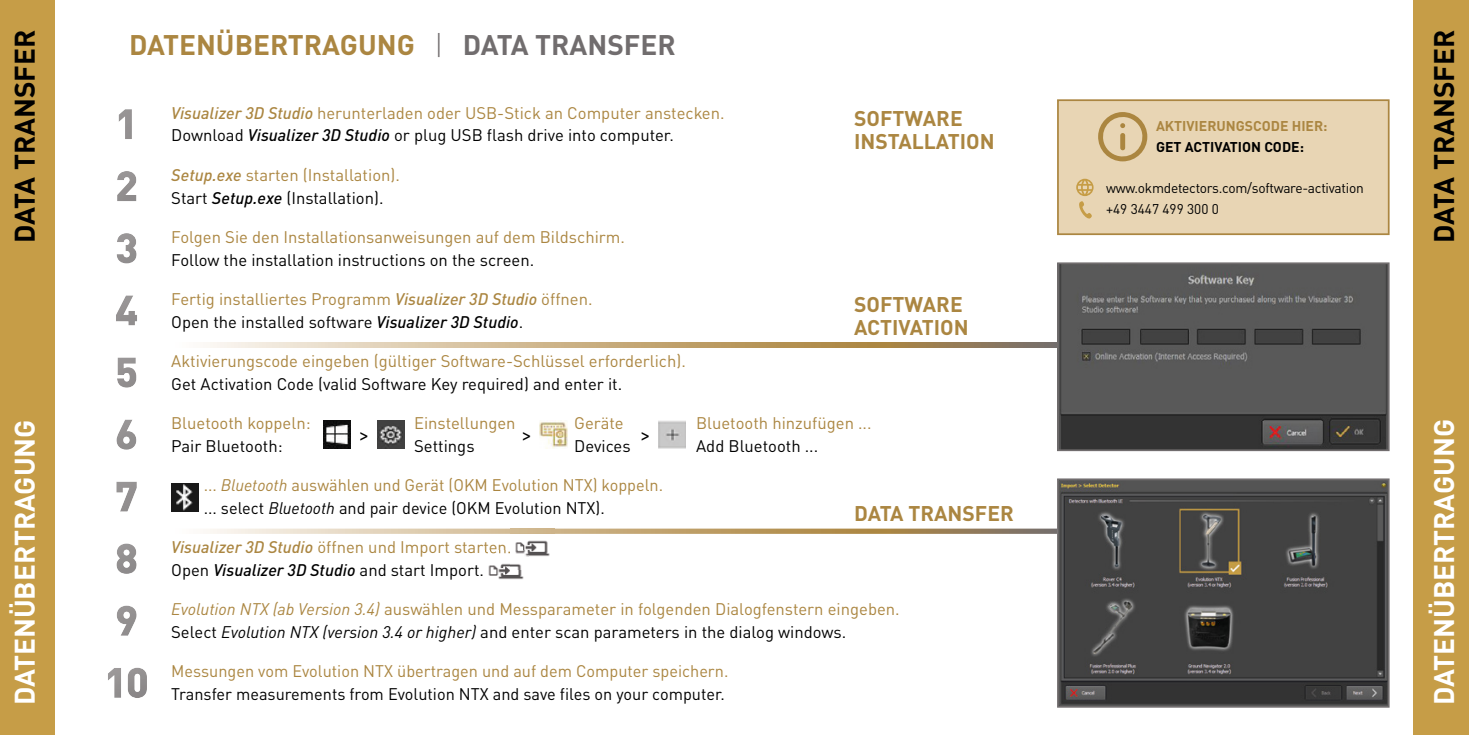
<style>
.page{position:relative;width:1469px;height:735px;background:#fff}
.page>*{position:absolute;margin:0;border:0;box-sizing:border-box;transform-origin:0 0}
.t1{font:700 28px "DIN Pro";color:#fff}
.t2{font:700 28px "DIN Pro";color:#ab8641}
.t3{font:700 28px "DIN Pro";color:#000}
.t4{font:700 21px/22.8px "DIN Pro";color:#ab8641}
.t5{font:21px "DIN Pro";color:#000}
.t6{font:16.62px/22.8px "DIN Pro";color:#ab8641}
.t7{font:16.62px "DIN Pro";color:#000}
.t8{font:14px/21px "DIN Pro";letter-spacing:-.02em;color:#000}
.t9{font:700 14px "DIN Pro";color:#ab8641}
.t10{font:700 14px "DIN Pro";color:#000}
.s1{font-weight:300;color:#716d6e}
.s2{color:#716d6e}
.s3{font-weight:500;font-style:italic}
.s4{color:#000}
.s5{font-weight:500;font-style:italic;color:#000}
.s6{font-style:italic}
.s7{font-style:italic;color:#000}
</style>
<div class="page">
<div style="left:1413px;top:0;width:55px;height:734px;background:#c69d47"></div>
<div style="left:0;top:0;width:55px;height:734px;background:#c69d47"></div>
<img style="left:119px;top:109px;width:13px;height:30px">
<img style="left:117px;top:171px;width:19px;height:30px">
<img style="left:117px;top:233px;width:20px;height:30px">
<img style="left:116px;top:295px;width:21px;height:30px">
<img style="left:117px;top:357px;width:19px;height:30px">
<svg style="left:1057px;top:478px;width:332px;height:229px;background:#474746"></svg>
<svg style="left:1057px;top:262px;width:332px;height:189px;background:#535353"></svg>
<img style="left:116px;top:419px;width:20px;height:30px">
<img style="left:116px;top:481px;width:21px;height:30px">
<img style="left:116px;top:543px;width:21px;height:30px">
<img style="left:117px;top:605px;width:20px;height:30px">
<img style="left:108px;top:667px;width:39px;height:30px">
<div style="left:1057px;top:99px;width:332px;height:136px;background:#e8d5b4"></div>
<svg style="left:1097px;top:112px;width:50px;height:49px;background:#d4bb8f"></svg>
<svg style="left:1076px;top:179px;width:17px;height:39px"></svg>
<svg style="left:206px;top:342px;width:851px;height:5px;background:#c2ab85"></svg>
<svg style="left:206px;top:528px;width:851px;height:5px;background:#c9b593"></svg>
<img style="left:323px;top:420px;width:27px;height:28px">
<img style="left:377px;top:420px;width:27px;height:28px">
<img style="left:539px;top:420px;width:28px;height:28px">
<img style="left:658px;top:420px;width:28px;height:28px">
<img style="left:171px;top:483px;width:27px;height:27px">
<img style="left:510px;top:528px;width:44px;height:29px">
<img style="left:488px;top:563px;width:36px;height:17px">
<img style="left:485px;top:550px;width:25px;height:4px">
<img style="left:510px;top:550px;width:18px;height:18px">
<h1 class="t3" style="left:1px;top:243px;width:214px;rotate:-90deg">DATA TRANSFER</h1>
<h1 class="t1" style="left:1px;top:704px;width:287px;rotate:-90deg">DATENÜBERTRAGUNG</h1>
<h1 class="t2" style="left:129px;top:21px;width:548px">DATENÜBERTRAGUNG <span class="s1">|</span> <span class="s2">DATA TRANSFER</span></h1>
<p class="t6" style="left:171px;top:100px;width:555px"><span class="s3">Visualizer 3D Studio</span> herunterladen oder USB-Stick an Computer anstecken.<br><span class="s4">Download</span> <span class="s5">Visualizer 3D Studio</span> <span class="s4">or plug USB flash drive into computer.</span></p>
<p class="t6" style="left:171px;top:162px;width:230px"><span class="s3">Setup.exe</span> starten (Installation).<br><span class="s4">Start</span> <span class="s5">Setup.exe</span> <span class="s4">(Installation).</span></p>
<p class="t6" style="left:171px;top:224px;width:455px">Folgen Sie den Installationsanweisungen auf dem Bildschirm.</p>
<p class="t7" style="left:171px;top:246px;width:364px">Follow the installation instructions on the screen.</p>
<p class="t6" style="left:171px;top:286px;width:423px">Fertig installiertes Programm <span class="s3">Visualizer 3D Studio</span> öffnen.<br><span class="s4">Open the installed software</span> <span class="s5">Visualizer 3D Studio</span><span class="s4">.</span></p>
<p class="t6" style="left:171px;top:348px;width:516px">Aktivierungscode eingeben (gültiger Software-Schlüssel erforderlich).</p>
<p class="t7" style="left:171px;top:370px;width:452px">Get Activation Code (valid Software Key required) and enter it.</p>
<p class="t6" style="left:171px;top:410px;width:141px">Bluetooth koppeln:</p>
<p class="t6" style="left:414px;top:410px;width:103px">Einstellungen</p>
<p class="t6" style="left:574px;top:410px;width:51px">Geräte</p>
<p class="t6" style="left:696px;top:410px;width:177px">Bluetooth hinzufügen ...</p>
<p class="t7" style="left:171px;top:432px;width:113px">Pair Bluetooth:</p>
<p class="t7" style="left:414px;top:432px;width:62px">Settings</p>
<p class="t7" style="left:574px;top:432px;width:58px">Devices</p>
<p class="t7" style="left:696px;top:432px;width:124px">Add Bluetooth ...</p>
<p class="t6" style="left:204px;top:472px;width:461px">... <span class="s6">Bluetooth</span> auswählen und Gerät (OKM Evolution NTX) koppeln. <span class="s4">... select</span> <span class="s7">Bluetooth</span> <span class="s4">and pair device (OKM Evolution NTX).</span></p>
<p class="t6" style="left:171px;top:534px;width:342px"><span class="s3">Visualizer 3D Studio</span> öffnen und Import starten.<br><span class="s4">Open</span> <span class="s5">Visualizer 3D Studio</span> <span class="s4">and start Import.</span></p>
<p class="t6" style="left:171px;top:596px;width:730px"><span class="s6">Evolution NTX (ab Version 3.4)</span> auswählen und Messparameter in folgenden Dialogfenstern eingeben.<br><span class="s4">Select</span> <span class="s7">Evolution NTX (version 3.4 or higher)</span> <span class="s4">and enter scan parameters in the dialog windows.</span></p>
<p class="t6" style="left:171px;top:658px;width:558px">Messungen vom Evolution NTX übertragen und auf dem Computer speichern.</p>
<p class="t7" style="left:171px;top:680px;width:555px">Transfer measurements from Evolution NTX and save files on your computer.</p>
<p class="t4" style="left:854px;top:105px;width:142px">SOFTWARE<br>INSTALLATION</p>
<p class="t4" style="left:854px;top:291px;width:116px">SOFTWARE<br>ACTIVATION</p>
<p class="t5" style="left:358px;top:417px;width:12px">&gt;</p>
<p class="t5" style="left:521px;top:417px;width:12px">&gt;</p>
<p class="t5" style="left:639px;top:417px;width:12px">&gt;</p>
<p class="t4" style="left:854px;top:499px;width:161px">DATA TRANSFER</p>
<p class="t9" style="left:1155px;top:114px;width:173px">AKTIVIERUNGSCODE HIER:</p>
<p class="t10" style="left:1155px;top:135px;width:149px">GET ACTIVATION CODE:</p>
<p class="t8" style="left:1106px;top:176px;width:259px">www.okmdetectors.com/software-activation +49 3447 499 300 0</p>
<h1 class="t3" style="left:1420px;top:243px;width:214px;rotate:-90deg">DATA TRANSFER</h1>
<h1 class="t1" style="left:1420px;top:704px;width:287px;rotate:-90deg">DATENÜBERTRAGUNG</h1>
</div>
